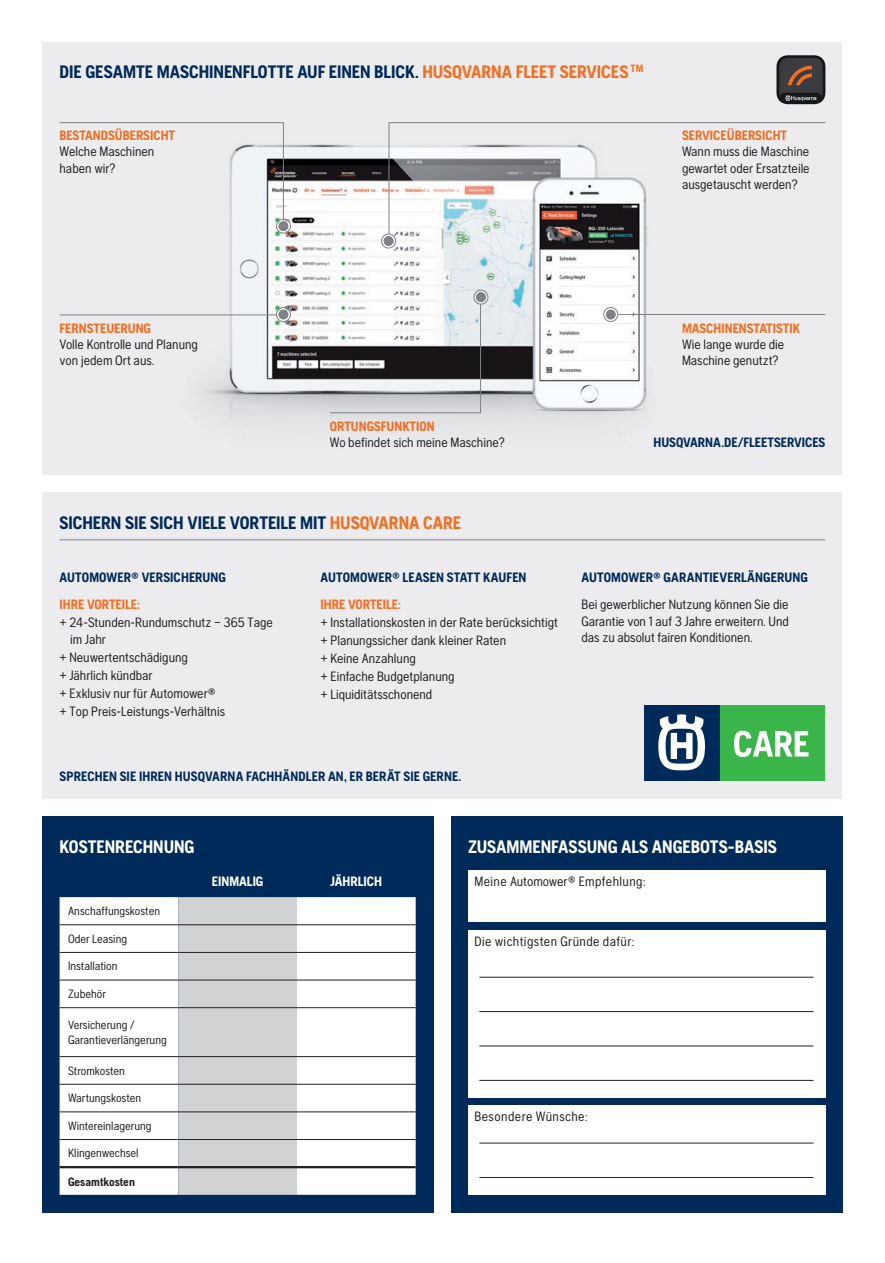
<style>
.page{position:relative;width:885px;height:1263px;background:#fff}
.page>*{position:absolute;margin:0;border:0;box-sizing:border-box;transform-origin:0 0}
.t1{font:700 18px "Husqvarna Gothic";letter-spacing:-.005em;color:#002a59}
.t2{font:700 18px "Husqvarna Gothic";letter-spacing:-.005em;color:#fff}
.t3{font:13.5px/16.2px "Husqvarna Gothic";color:#231f20}
.t4{font:700 13.5px "Husqvarna Gothic";letter-spacing:.005em;color:#002a59}
.t5{font:700 13.5px "Husqvarna Gothic";color:#f36e21}
.t6{font:13.5px "Husqvarna Gothic";letter-spacing:.03em;color:#231f20}
.t7{font:13.5px "Husqvarna Gothic";letter-spacing:.025em;color:#231f20}
.t8{font:700 13.5px "Husqvarna Gothic";color:#fff}
.t9{font:12px/14.4px "Husqvarna Gothic";color:#231f20}
.t10{font:700 12px "Husqvarna Gothic";color:#231f20}
.s1{color:#f36e21}
</style>
<div class="page">
<div style="left:43px;top:493px;width:799px;height:306px;background:#ececee"></div>
<div style="left:43px;top:42px;width:799px;height:433px;background:#ececee"></div>
<img style="left:140px;top:144px;width:368px;height:275px">
<img style="left:508px;top:234px;width:140px;height:185px">
<div style="left:43px;top:817px;width:391px;height:396px;background:#002a59"></div>
<div style="left:60px;top:897px;width:355px;height:298px;background:#fff"></div>
<div style="left:178px;top:897px;width:119px;height:298px;background:#d1d2d4"></div>
<hr style="left:60px;top:924px;width:118px;height:1px;background:#231f20">
<hr style="left:178px;top:924px;width:119px;height:1px;background:#231f20">
<hr style="left:297px;top:924px;width:118px;height:1px;background:#231f20">
<hr style="left:60px;top:952px;width:118px;height:1px;background:#231f20">
<hr style="left:178px;top:952px;width:119px;height:1px;background:#231f20">
<hr style="left:297px;top:952px;width:118px;height:1px;background:#231f20">
<hr style="left:60px;top:980px;width:118px;height:1px;background:#231f20">
<hr style="left:178px;top:980px;width:119px;height:1px;background:#231f20">
<hr style="left:297px;top:980px;width:118px;height:1px;background:#231f20">
<hr style="left:60px;top:1007px;width:118px;height:1px;background:#231f20">
<hr style="left:178px;top:1007px;width:119px;height:1px;background:#231f20">
<hr style="left:297px;top:1007px;width:118px;height:1px;background:#231f20">
<hr style="left:60px;top:1056px;width:118px;height:1px;background:#231f20">
<hr style="left:178px;top:1056px;width:119px;height:1px;background:#231f20">
<hr style="left:297px;top:1056px;width:118px;height:1px;background:#231f20">
<hr style="left:60px;top:1084px;width:118px;height:1px;background:#231f20">
<hr style="left:178px;top:1084px;width:119px;height:1px;background:#231f20">
<hr style="left:297px;top:1084px;width:118px;height:1px;background:#231f20">
<hr style="left:60px;top:1111px;width:118px;height:1px;background:#231f20">
<hr style="left:178px;top:1111px;width:119px;height:1px;background:#231f20">
<hr style="left:297px;top:1111px;width:118px;height:1px;background:#231f20">
<hr style="left:60px;top:1139px;width:118px;height:1px;background:#231f20">
<hr style="left:178px;top:1139px;width:119px;height:1px;background:#231f20">
<hr style="left:297px;top:1139px;width:118px;height:1px;background:#231f20">
<hr style="left:60px;top:1166px;width:118px;height:2px;background:#231f20">
<hr style="left:178px;top:1166px;width:119px;height:2px;background:#231f20">
<hr style="left:297px;top:1166px;width:118px;height:2px;background:#231f20">
<hr style="left:60px;top:314px;width:216px;height:1px;background:#808285">
<svg style="left:59px;top:122px;width:225px;height:97px"></svg>
<svg style="left:388px;top:122px;width:438px;height:112px"></svg>
<svg style="left:329px;top:304px;width:152px;height:110px"></svg>
<hr style="left:618px;top:314px;width:207px;height:1px;background:#808285">
<div style="left:776px;top:55px;width:49px;height:49px;background:#161718;border-radius:12px"></div>
<svg style="left:779px;top:58px;width:43px;height:43px;background:#4a3f3a"></svg>
<div style="left:278px;top:221px;width:10px;height:10px;background:#808285;border-radius:50%"></div>
<div style="left:276px;top:219px;width:15px;height:15px;border:1px solid #808285;border-radius:50%"></div>
<div style="left:278px;top:221px;width:10px;height:10px;border:3px solid #808285;border-radius:50%"></div>
<div style="left:278px;top:310px;width:10px;height:9px;background:#808285;border-radius:50%"></div>
<div style="left:276px;top:307px;width:15px;height:15px;border:1px solid #808285;border-radius:50%"></div>
<div style="left:278px;top:310px;width:10px;height:9px;border:3px solid #808285;border-radius:50%"></div>
<div style="left:476px;top:292px;width:9px;height:10px;background:#808285;border-radius:50%"></div>
<div style="left:473px;top:290px;width:15px;height:15px;border:1px solid #808285;border-radius:50%"></div>
<div style="left:476px;top:292px;width:9px;height:10px;border:3px solid #808285;border-radius:50%"></div>
<div style="left:606px;top:310px;width:9px;height:9px;background:#808285;border-radius:50%"></div>
<div style="left:603px;top:307px;width:15px;height:15px;border:1px solid #808285;border-radius:50%"></div>
<div style="left:606px;top:310px;width:9px;height:9px;border:3px solid #808285;border-radius:50%"></div>
<div style="left:384px;top:236px;width:9px;height:10px;background:#808285;border-radius:50%"></div>
<div style="left:381px;top:234px;width:15px;height:14px;border:1px solid #808285;border-radius:50%"></div>
<div style="left:384px;top:236px;width:9px;height:10px;border:3px solid #808285;border-radius:50%"></div>
<div style="left:719px;top:705px;width:106px;height:76px;background:#3ab54a"></div>
<div style="left:643px;top:705px;width:76px;height:76px;background:#002a59"></div>
<svg style="left:658px;top:714px;width:47px;height:57px"></svg>
<svg style="left:734px;top:731px;width:74px;height:26px"></svg>
<hr style="left:60px;top:539px;width:765px;height:1px;background:#808285">
<div style="left:451px;top:817px;width:391px;height:396px;background:#002a59"></div>
<div style="left:468px;top:871px;width:357px;height:51px;background:#fff"></div>
<div style="left:468px;top:930px;width:357px;height:167px;background:#fff"></div>
<div style="left:468px;top:1105px;width:357px;height:90px;background:#fff"></div>
<hr style="left:479px;top:1143px;width:334px;height:1px;background:#231f20">
<hr style="left:479px;top:1177px;width:334px;height:1px;background:#231f20">
<hr style="left:479px;top:977px;width:334px;height:1px;background:#231f20">
<hr style="left:479px;top:1011px;width:334px;height:1px;background:#231f20">
<hr style="left:479px;top:1046px;width:334px;height:1px;background:#231f20">
<hr style="left:479px;top:1080px;width:334px;height:1px;background:#231f20">
<h1 class="t1" style="left:60px;top:62px;width:585px">DIE GESAMTE MASCHINENFLOTTE AUF EINEN BLICK. <span class="s1">HUSQVARNA FLEET SERVICES</span> <sup>TM</sup></h1>
<p class="t5" style="left:60px;top:128px;width:117px">BESTANDSÜBERSICHT</p>
<p class="t3" style="left:60px;top:144px;width:96px">Welche Maschinen haben wir?</p>
<p class="t5" style="left:682px;top:128px;width:107px">SERVICEÜBERSICHT</p>
<p class="t3" style="left:682px;top:144px;width:129px;text-align:justify">Wann muss die Maschine gewartet oder Ersatzteile ausgetauscht werden?</p>
<p class="t5" style="left:60px;top:320px;width:93px">FERNSTEUERUNG</p>
<p class="t3" style="left:60px;top:336px;width:140px">Volle Kontrolle und Planung von jedem Ort aus.</p>
<p class="t5" style="left:330px;top:418px;width:106px">ORTUNGSFUNKTION</p>
<p class="t3" style="left:330px;top:434px;width:176px">Wo befindet sich meine Maschine?</p>
<h1 class="t1" style="left:60px;top:512px;width:403px">SICHERN SIE SICH VIELE VORTEILE MIT <span class="s1">HUSQVARNA CARE</span></h1>
<p class="t5" style="left:682px;top:320px;width:120px">MASCHINENSTATISTIK</p>
<p class="t3" style="left:682px;top:336px;width:104px">Wie lange wurde die<br>Maschine genutzt?</p>
<p class="t4" style="left:653px;top:434px;width:173px">HUSQVARNA.DE/FLEETSERVICES</p>
<p class="t4" style="left:60px;top:570px;width:168px">AUTOMOWER® VERSICHERUNG</p>
<p class="t5" style="left:60px;top:597px;width:82px">IHRE VORTEILE:</p>
<p class="t3" style="left:70px;top:615px;width:204px;text-indent:-11px">+ 24-Stunden-Rundumschutz – 365 Tage im Jahr</p>
<p class="t3" style="left:60px;top:648px;width:167px;line-height:18px">+ Neuwertentschädigung<br>+ Jährlich kündbar<br>+ Exklusiv nur für Automower® + Top Preis-Leistungs-Verhältnis</p>
<p class="t4" style="left:320px;top:570px;width:207px">AUTOMOWER® LEASEN STATT KAUFEN</p>
<p class="t5" style="left:320px;top:597px;width:82px">IHRE VORTEILE:</p>
<p class="t3" style="left:320px;top:614px;width:239px;line-height:18px">+ Installationskosten in der Rate berücksichtigt + Planungssicher dank kleiner Raten<br>+ Keine Anzahlung<br>+ Einfache Budgetplanung<br>+ Liquiditätsschonend</p>
<p class="t4" style="left:60px;top:768px;width:403px">SPRECHEN SIE IHREN HUSQVARNA FACHHÄNDLER AN, ER BERÄT SIE GERNE.</p>
<p class="t4" style="left:581px;top:570px;width:228px">AUTOMOWER® GARANTIEVERLÄNGERUNG</p>
<p class="t3" style="left:581px;top:597px;width:209px;text-align:justify">Bei gewerblicher Nutzung können Sie die Garantie von 1 auf 3 Jahre erweitern. Und das zu absolut fairen Konditionen.</p>
<h1 class="t2" style="left:60px;top:836px;width:136px">KOSTENRECHNUNG</h1>
<p class="t9" style="left:68px;top:903px;width:93px">Anschaffungskosten</p>
<p class="t9" style="left:68px;top:931px;width:60px">Oder Leasing</p>
<p class="t9" style="left:68px;top:959px;width:51px">Installation</p>
<p class="t9" style="left:68px;top:987px;width:39px">Zubehör</p>
<p class="t9" style="left:68px;top:1018px;width:100px">Versicherung /<br>Garantieverlängerung</p>
<p class="t9" style="left:68px;top:1063px;width:58px">Stromkosten</p>
<p class="t9" style="left:68px;top:1091px;width:75px">Wartungskosten</p>
<p class="t9" style="left:68px;top:1118px;width:85px">Wintereinlagerung</p>
<p class="t9" style="left:68px;top:1146px;width:72px">Klingenwechsel</p>
<p class="t10" style="left:68px;top:1174px;width:68px">Gesamtkosten</p>
<p class="t8" style="left:212px;top:874px;width:53px">EINMALIG</p>
<p class="t8" style="left:330px;top:874px;width:53px">JÄHRLICH</p>
<h1 class="t2" style="left:468px;top:836px;width:310px">ZUSAMMENFASSUNG ALS ANGEBOTS-BASIS</h1>
<p class="t7" style="left:474px;top:874px;width:172px">Meine Automower® Empfehlung:</p>
<p class="t6" style="left:474px;top:933px;width:161px">Die wichtigsten Gründe dafür:</p>
<p class="t6" style="left:474px;top:1109px;width:114px">Besondere Wünsche:</p>
</div>
